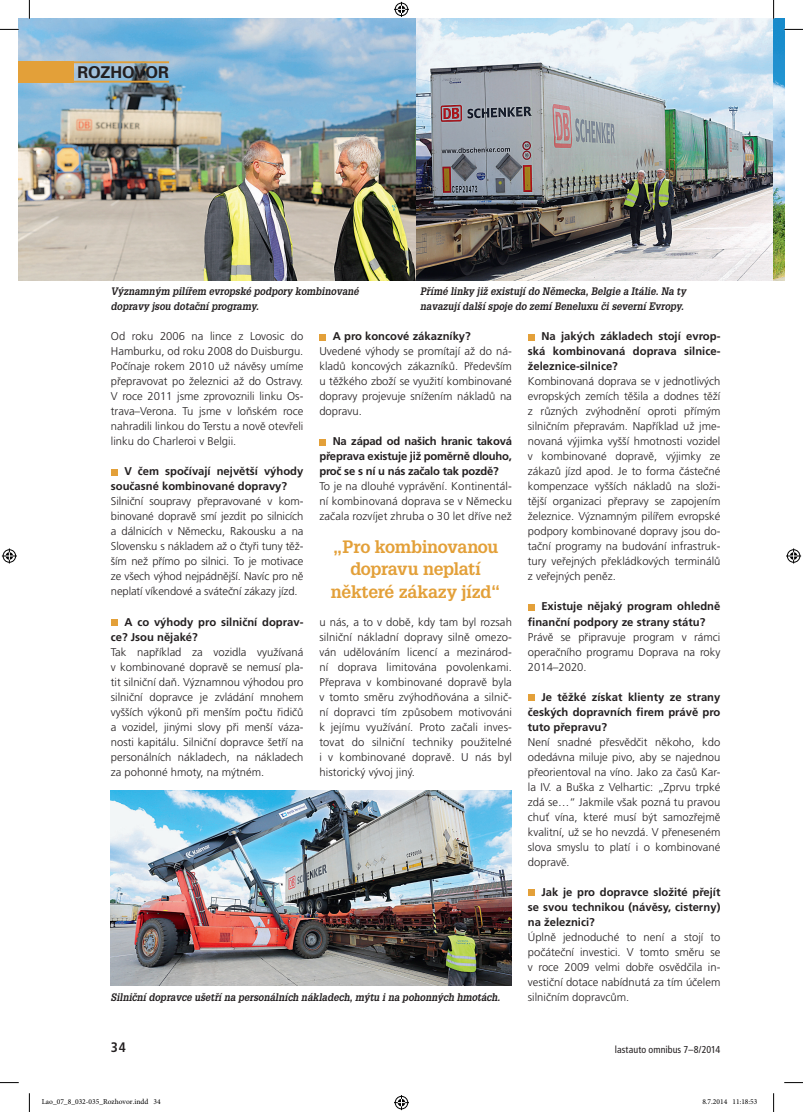
<style>
.page{position:relative;width:803px;height:1112px;background:#fff}
.page>*{position:absolute;margin:0;border:0;box-sizing:border-box;transform-origin:0 0}
.Rozhovor_vykrik{font:700 17.5px/22.5px "Glypha CE";letter-spacing:-.02em;color:#e3a039;text-align:center}
.t1{font:700 16.25px "Univers CE";letter-spacing:-.005em;color:#231f20}
.t2{font:700 condensed 13.75px "Frutiger CE";color:#231f20}
.Rozhovor{font:300 11.25px/15px "Frutiger CE";color:#231f20;text-align:justify}
.Rozhovor_otazka{font:700 11.25px/15px "Frutiger CE";color:#231f20;text-align:justify}
.Popiska_obrazek{font:italic 700 10.62px/15px "Glypha CE";color:#231f20;scale:.9 1}
.t3{font:condensed 10px "Frutiger CE";letter-spacing:.005em;color:#231f20}
.t4{font:7.5px "Minion Pro";color:#000}
</style>
<div class="page">
<svg style="left:111px;top:469px;width:6px;height:6px"></svg>
<svg style="left:111px;top:619px;width:6px;height:6px"></svg>
<div style="left:319px;top:334px;width:7px;height:6px;background:#e3a039"></div>
<div style="left:319px;top:439px;width:7px;height:6px;background:#e3a039"></div>
<svg style="left:528px;top:334px;width:6px;height:6px"></svg>
<svg style="left:528px;top:604px;width:6px;height:6px"></svg>
<svg style="left:528px;top:694px;width:6px;height:6px"></svg>
<svg style="left:528px;top:889px;width:6px;height:6px"></svg>
<img style="left:416px;top:19px;width:357px;height:261px">
<img style="left:19px;top:19px;width:397px;height:261px">
<img style="left:773px;top:19px;width:11px;height:261px">
<img style="left:111px;top:790px;width:401px;height:195px">
<div style="left:19px;top:61px;width:55px;height:22px;background:#e3a039"></div>
<hr style="left:19px;top:81px;width:150px;height:2px;background:#e3a039">
<hr style="left:19px;top:61px;width:150px;height:2px;background:#e3a039">
<svg style="left:0;top:29px;width:19px;height:1px"></svg>
<svg style="left:784px;top:29px;width:19px;height:1px"></svg>
<svg style="left:0;top:1082px;width:19px;height:1px"></svg>
<svg style="left:784px;top:1082px;width:19px;height:1px"></svg>
<svg style="left:29px;top:0;width:1px;height:19px"></svg>
<svg style="left:29px;top:1093px;width:1px;height:18px"></svg>
<svg style="left:773px;top:0;width:1px;height:19px"></svg>
<svg style="left:773px;top:1093px;width:1px;height:18px"></svg>
<svg style="left:394px;top:2px;width:15px;height:15px"></svg>
<svg style="left:394px;top:1095px;width:15px;height:14px"></svg>
<svg style="left:2px;top:548px;width:15px;height:15px"></svg>
<svg style="left:786px;top:548px;width:15px;height:15px"></svg>
<h2 class="t1" style="left:77px;top:63px;width:93px">ROZHOVOR</h2>
<p class="Popiska_obrazek" style="left:111px;top:284px;width:277px">Významným pilířem evropské podpory kombinované dopravy jsou dotační programy.</p>
<p class="Popiska_obrazek" style="left:420px;top:284px;width:297px">Přímé linky již existují do Německa, Belgie a Itálie. Na ty navazují další spoje do zemí Beneluxu či severní Evropy.</p>
<p class="Rozhovor" style="left:111px;top:329px;width:194px">Od roku 2006 na lince z Lovosic do Hamburku, od roku 2008 do Duisburgu.<br>Počínaje rokem 2010 už návěsy umíme přepravovat po železnici až do Ostravy.<br>V roce 2011 jsme zprovoznili linku Os&shy;trava–Verona. Tu jsme v loňském roce nahradili linkou do Terstu a nově otevřeli linku do Charleroi v Belgii.</p>
<p class="Rozhovor_otazka" style="left:111px;top:464px;width:194px;text-indent:13px">V čem spočívají největší výhody současné kombinované dopravy?</p>
<p class="Rozhovor" style="left:111px;top:494px;width:194px">Silniční soupravy přepravované v kom&shy;binované dopravě smí jezdit po silnicích a dálnicích v Německu, Rakousku a na Slovensku s nákladem až o čtyři tuny těž&shy;ším než přímo po silnici. To je motivace ze všech výhod nejpádnější. Navíc pro ně neplatí víkendové a sváteční zákazy jízd.</p>
<p class="Rozhovor_otazka" style="left:111px;top:614px;width:194px;text-indent:13px">A co výhody pro silniční doprav&shy;ce? Jsou nějaké?</p>
<p class="Rozhovor" style="left:111px;top:644px;width:194px">Tak například za vozidla využívaná v kombinované dopravě se nemusí pla&shy;tit silniční daň. Významnou výhodou pro silniční dopravce je zvládání mnohem vyšších výkonů při menším počtu řidičů a vozidel, jinými slovy při menší váza&shy;nosti kapitálu. Silniční dopravce šetří na personálních nákladech, na nákladech za pohonné hmoty, na mýtném.</p>
<p class="Rozhovor_otazka" style="left:333px;top:329px;width:139px">A pro koncové zákazníky?</p>
<p class="Rozhovor" style="left:319px;top:344px;width:194px">Uvedené výhody se promítají až do ná&shy;kladů koncových zákazníků. Především u těžkého zboží se využití kombinované dopravy projevuje snížením nákladů na dopravu.</p>
<p class="Rozhovor_otazka" style="left:319px;top:434px;width:194px;text-indent:13px">Na západ od našich hranic taková přeprava existuje již poměrně dlouho, proč se s ní u nás začalo tak pozdě?</p>
<p class="Rozhovor" style="left:319px;top:479px;width:194px">To je na dlouhé vyprávění. Kontinentál&shy;ní kombinovaná doprava se v Německu začala rozvíjet zhruba o 30 let dříve než</p>
<p class="Rozhovor_otazka" style="left:528px;top:329px;width:194px;text-indent:13px">Na jakých základech stojí evrop&shy;ská kombinovaná doprava silnice&shy;železnice-silnice?</p>
<p class="Rozhovor" style="left:528px;top:374px;width:194px">Kombinovaná doprava se v jednotlivých evropských zemích těšila a dodnes těží z různých zvýhodnění oproti přímým silničním přepravám. Například už jme&shy;novaná výjimka vyšší hmotnosti vozidel v kombinované dopravě, výjimky ze zákazů jízd apod. Je to forma částečné kompenzace vyšších nákladů na složi&shy;tější organizaci přepravy se zapojením železnice. Významným pilířem evropské podpory kombinované dopravy jsou do&shy;tační programy na budování infrastruk&shy;tury veřejných překládkových terminálů z veřejných peněz.</p>
<p class="Rozhovor_otazka" style="left:528px;top:599px;width:194px;text-indent:13px">Existuje nějaký program ohledně finanční podpory ze strany státu?</p>
<p class="Rozhovor" style="left:528px;top:629px;width:194px">Právě se připravuje program v rámci operačního programu Doprava na roky 2014–2020.</p>
<p class="Rozhovor_otazka" style="left:528px;top:689px;width:194px;text-indent:13px">Je těžké získat klienty ze strany českých dopravních firem právě pro tuto přepravu?</p>
<p class="Rozhovor" style="left:528px;top:734px;width:194px">Není snadné přesvědčit někoho, kdo odedávna miluje pivo, aby se najednou přeorientoval na víno. Jako za časů Kar&shy;la IV. a Buška z Velhartic: „Zprvu trpké zdá se…“ Jakmile však pozná tu pravou chuť vína, které musí být samozřejmě kvalitní, už se ho nevzdá. V přeneseném slova smyslu to platí i o kombinované dopravě.</p>
<p class="Rozhovor_otazka" style="left:528px;top:884px;width:194px;text-indent:13px">Jak je pro dopravce složité přejít se svou technikou (návěsy, cisterny) na železnici?</p>
<p class="Rozhovor" style="left:528px;top:929px;width:194px">Úplně jednoduché to není a stojí to počáteční investici. V tomto směru se v roce 2009 velmi dobře osvědčila in&shy;vestiční dotace nabídnutá za tím účelem silničním dopravcům.</p>
<p class="Rozhovor_vykrik" style="left:331px;top:535px;width:171px">„Pro kombinovanou dopravu neplatí některé zákazy jízd“</p>
<p class="Rozhovor" style="left:319px;top:614px;width:194px">u nás, a to v době, kdy tam byl rozsah silniční nákladní dopravy silně omezo&shy;ván udělováním licencí a mezinárod&shy;ní doprava limitována povolenkami.<br>Přeprava v kombinované dopravě byla v tomto směru zvýhodňována a silnič&shy;ní dopravci tím způsobem motivováni k jejímu využívání. Proto začali inves&shy;tovat do silniční techniky použitelné i v kombinované dopravě. U nás byl historický vývoj jiný.</p>
<p class="Popiska_obrazek" style="left:111px;top:989px;width:434px">Silniční dopravce ušetří na personálních nákladech, mýtu i na pohonných hmotách.</p>
<p class="t2" style="left:111px;top:1039px;width:17px">34</p>
<p class="t3" style="left:615px;top:1043px;width:107px">lastauto omnibus 7–8/2014</p>
<p class="t4" style="left:42px;top:1096px;width:120px">Lao_07_8_032-035_Rozhovor.indd 34</p>
<p class="t4" style="left:702px;top:1096px;width:57px">8.7.2014 11:18:53</p>
</div>
